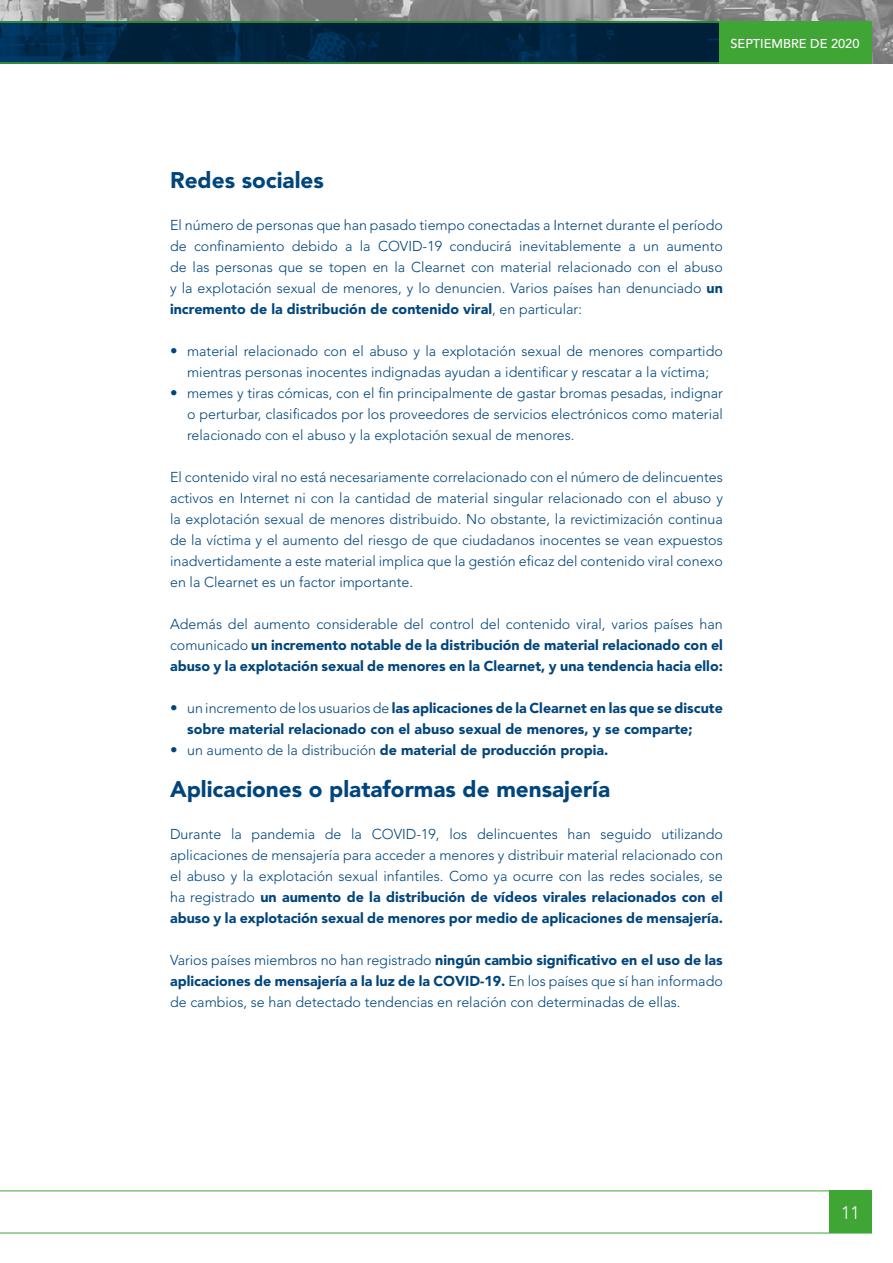
<style>
.page{position:relative;width:893px;height:1263px;background:#fff}
.page>*{position:absolute;margin:0;border:0;box-sizing:border-box;transform-origin:0 0}
.t1{font:900 22.5px "Avenir LT Std";color:#00457c}
.t2{font:300 18px "Avenir LT Std";color:#fff}
.t3{font:300 14.25px/21px "Avenir LT Std";color:#00457c;text-align:justify}
.t4{font:900 14.25px/21px "Avenir LT Std";color:#00457c;text-align:justify}
.t5{font:500 12.75px "Avenir LT Std";color:#fff}
.s1{font-weight:900}
.s2{font-size:15px}
.s3{font-weight:300}
.s4{font-weight:300;font-size:15px}
</style>
<div class="page">
<img style="left:0;top:0;width:893px;height:64px">
<svg style="left:0;top:21px;width:719px;height:43px;background:#042d41"></svg>
<svg style="left:0;top:1191px;width:829px;height:42px"></svg>
<div style="left:829px;top:1191px;width:43px;height:42px;background:#3fa535"></div>
<div style="left:719px;top:21px;width:153px;height:43px;background:#3fa535"></div>
<p class="t5" style="left:730px;top:36px;width:130px">SEPTIEMBRE DE 2020</p>
<h1 class="t1" style="left:170px;top:166px;width:155px">Redes sociales</h1>
<p class="t3" style="left:170px;top:215px;width:554px">El número de personas que han pasado tiempo conectadas a Internet durante el período de confinamiento debido a la COVID-19 conducirá inevitablemente a un aumento de las personas que se topen en la Clearnet con material relacionado con el abuso y la explotación sexual de menores, y lo denuncien. Varios países han denunciado <span class="s1">un incremento de la distribución de contenido viral</span>, en particular:</p>
<p class="t3" style="left:170px;top:341px;width:554px;text-align:center"><span class="s2">•</span> material relacionado con el abuso y la explotación sexual de menores compartido mientras personas inocentes indignadas ayudan a identificar y rescatar a la víctima;</p>
<p class="t3" style="left:187px;top:383px;width:537px;text-indent:-17px"><span class="s2">•</span> memes y tiras cómicas, con el fin principalmente de gastar bromas pesadas, indignar o perturbar, clasificados por los proveedores de servicios electrónicos como material relacionado con el abuso y la explotación sexual de menores.</p>
<p class="t3" style="left:170px;top:467px;width:554px">El contenido viral no está necesariamente correlacionado con el número de delincuentes activos en Internet ni con la cantidad de material singular relacionado con el abuso y la explotación sexual de menores distribuido. No obstante, la revictimización continua de la víctima y el aumento del riesgo de que ciudadanos inocentes se vean expuestos inadvertidamente a este material implica que la gestión eficaz del contenido viral conexo en la Clearnet es un factor importante.</p>
<p class="t4" style="left:170px;top:613px;width:554px"><span class="s3">Además del aumento considerable del control del contenido viral, varios países han comunicado</span> un incremento notable de la distribución de material relacionado con el abuso y la explotación sexual de menores en la Clearnet, y una tendencia hacia ello:</p>
<p class="t4" style="left:187px;top:697px;width:537px;text-indent:-17px"><span class="s4">•</span> <span class="s3">un incremento de los usuarios de</span> las aplicaciones de la Clearnet en las que se discute sobre material relacionado con el abuso sexual de menores, y se comparte;</p>
<p class="t4" style="left:170px;top:739px;width:440px"><span class="s4">•</span> <span class="s3">un aumento de la distribución</span> de material de producción propia.</p>
<h1 class="t1" style="left:170px;top:775px;width:441px">Aplicaciones o plataformas de mensajería</h1>
<p class="t3" style="left:170px;top:824px;width:554px">Durante la pandemia de la COVID-19, los delincuentes han seguido utilizando aplicaciones de mensajería para acceder a menores y distribuir material relacionado con el abuso y la explotación sexual infantiles. Como ya ocurre con las redes sociales, se ha registrado <span class="s1">un aumento de la distribución de vídeos virales relacionados con el abuso y la explotación sexual de menores por medio de aplicaciones de mensajería.</span></p>
<p class="t3" style="left:170px;top:950px;width:554px">Varios países miembros no han registrado <span class="s1">ningún cambio significativo en el uso de las aplicaciones de mensajería a la luz de la COVID-19.</span> En los países que sí han informado de cambios, se han detectado tendencias en relación con determinadas de ellas.</p>
<p class="t2" style="left:841px;top:1202px;width:20px">11</p>
</div>
